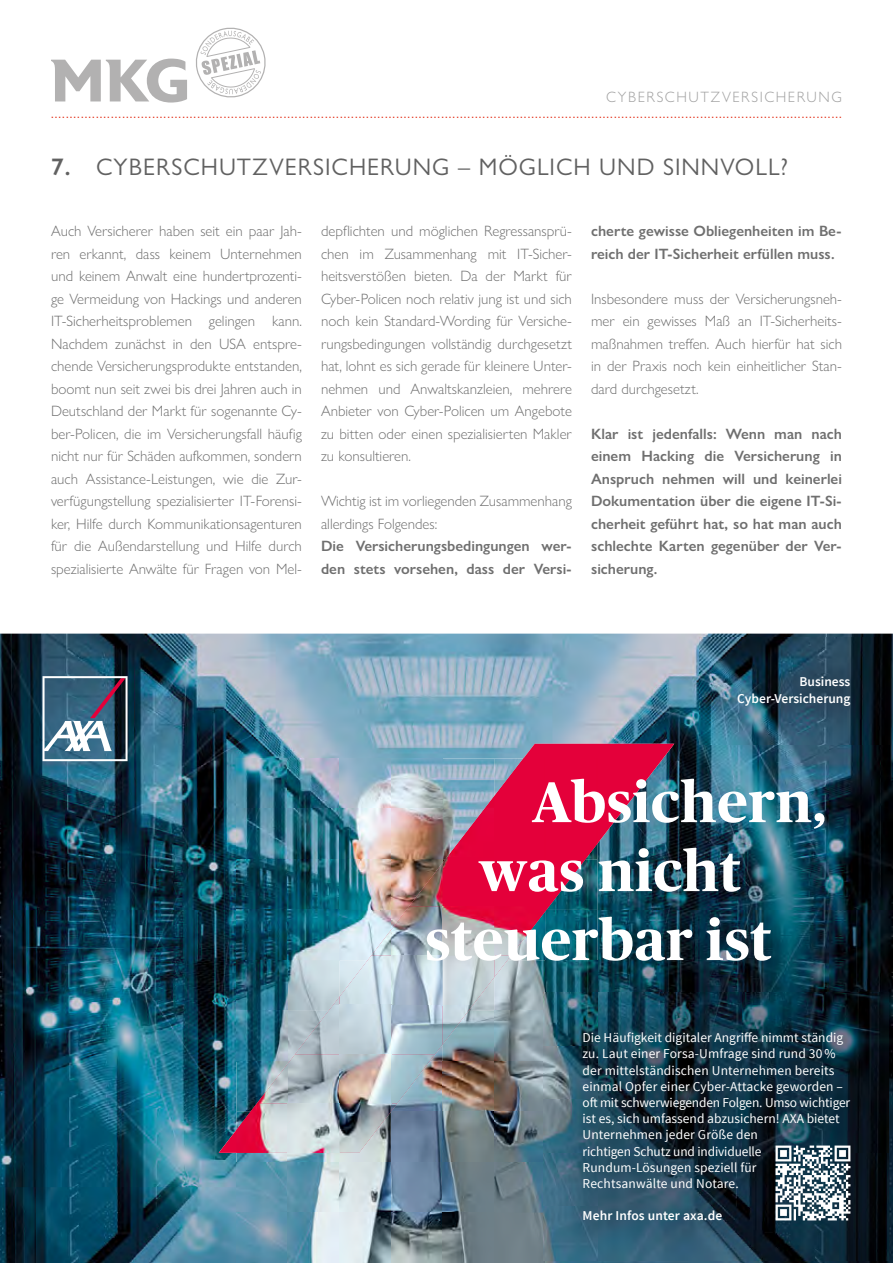
<style>
.page{position:relative;width:893px;height:1263px;background:#fff}
.page>*{position:absolute;margin:0;border:0;box-sizing:border-box;transform-origin:0 0}
.t1{font:700 57.45px "Publico Headline";letter-spacing:.015em;color:#fff}
.t2{font:24px "Gill Sans Nova";letter-spacing:.04em;color:#616161}
.t3{font:300 15px/22.5px "Gill Sans Nova";color:#6f6f6f;text-align:justify}
.t4{font:600 15px/22.5px "Gill Sans Nova";color:#6f6f6f}
.t5{font:300 15px "Gill Sans Nova";letter-spacing:.1em;color:#a0a0a0}
.t6{font:13.5px/16.2px "Source Sans Pro";color:#fff}
.t7{font:13.5px "Gill Sans Nova";color:#e22b13}
.t8{font:600 13.5px/16.5px "Source Sans Pro";color:#fff;text-align:right}
.s1{font-weight:600}
</style>
<div class="page">
<svg style="left:51px;top:28px;width:215px;height:75px"></svg>
<img style="left:0;top:634px;width:893px;height:629px">
<img style="left:219px;top:744px;width:455px;height:409px">
<img style="left:236px;top:758px;width:361px;height:51px">
<img style="left:494px;top:758px;width:29px;height:38px">
<img style="left:236px;top:809px;width:211px;height:50px">
<img style="left:587px;top:857px;width:10px;height:2px">
<img style="left:236px;top:859px;width:207px;height:51px">
<img style="left:549px;top:859px;width:48px;height:51px">
<img style="left:236px;top:910px;width:155px;height:50px">
<img style="left:511px;top:910px;width:86px;height:50px">
<img style="left:236px;top:960px;width:103px;height:51px">
<img style="left:473px;top:1005px;width:21px;height:6px">
<img style="left:494px;top:960px;width:52px;height:51px">
<img style="left:546px;top:960px;width:51px;height:33px">
<img style="left:236px;top:1011px;width:59px;height:50px">
<img style="left:435px;top:1054px;width:8px;height:7px">
<img style="left:443px;top:1011px;width:100px;height:50px">
<img style="left:236px;top:1061px;width:52px;height:202px">
<img style="left:397px;top:1061px;width:146px;height:51px">
<img style="left:288px;top:1153px;width:51px;height:110px">
<img style="left:339px;top:1112px;width:204px;height:100px">
<img style="left:339px;top:1212px;width:207px;height:51px">
<img style="left:546px;top:1260px;width:51px;height:3px">
<svg style="left:485px;top:796px;width:9px;height:12px"></svg>
<img style="left:447px;top:808px;width:150px;height:49px">
<img style="left:409px;top:863px;width:34px;height:43px">
<img style="left:443px;top:857px;width:144px;height:49px">
<img style="left:371px;top:930px;width:20px;height:26px">
<img style="left:391px;top:906px;width:155px;height:50px">
<svg style="left:546px;top:906px;width:3px;height:5px"></svg>
<svg style="left:333px;top:996px;width:6px;height:9px"></svg>
<img style="left:339px;top:956px;width:155px;height:49px">
<img style="left:494px;top:956px;width:17px;height:22px">
<img style="left:295px;top:1005px;width:148px;height:49px">
<img style="left:443px;top:1005px;width:30px;height:39px">
<img style="left:257px;top:1063px;width:31px;height:40px">
<img style="left:288px;top:1054px;width:147px;height:50px">
<img style="left:236px;top:1103px;width:155px;height:50px">
<svg style="left:391px;top:1103px;width:6px;height:9px"></svg>
<svg style="left:43px;top:676px;width:85px;height:85px"></svg>
<img style="left:699px;top:638px;width:190px;height:106px">
<img style="left:543px;top:993px;width:345px;height:267px">
<svg style="left:775px;top:1145px;width:75px;height:75px"></svg>
<p class="t5" style="left:606px;top:88px;width:237px">CYBERSCHUTZVERSICHERUNG</p>
<p class="t7" style="left:51px;top:105px;width:792px">...................................................................................................................................................................................................................</p>
<h2 class="t2" style="left:51px;top:152px;width:738px"><span class="s1">7.</span> CYBERSCHUTZVERSICHERUNG – MÖGLICH UND SINNVOLL?</h2>
<p class="t3" style="left:51px;top:220px;width:252px">Auch Versicherer haben seit ein paar Jah&shy;ren erkannt, dass keinem Unternehmen und keinem Anwalt eine hundertprozenti&shy;ge Vermeidung von Hackings und anderen IT-Sicherheitsproblemen gelingen kann.<br>Nachdem zunächst in den USA entspre&shy;chende Versicherungsprodukte entstanden, boomt nun seit zwei bis drei Jahren auch in Deutschland der Markt für sogenannte Cy&shy;ber-Policen, die im Versicherungsfall häufig nicht nur für Schäden aufkommen, sondern auch Assistance-Leistungen, wie die Zur&shy;verfügungstellung spezialisierter IT-Forensi&shy;ker, Hilfe durch Kommunikationsagenturen für die Außendarstellung und Hilfe durch spezialisierte Anwälte für Fragen von Mel-</p>
<p class="t3" style="left:321px;top:220px;width:252px">depflichten und möglichen Regressansprü&shy;chen im Zusammenhang mit IT-Sicher&shy;heitsverstößen bieten. Da der Markt für Cyber-Policen noch relativ jung ist und sich noch kein Standard-Wording für Versiche&shy;rungsbedingungen vollständig durchgesetzt hat, lohnt es sich gerade für kleinere Unter&shy;nehmen und Anwaltskanzleien, mehrere Anbieter von Cyber-Policen um Angebote zu bitten oder einen spezialisierten Makler zu konsultieren.</p>
<p class="t3" style="left:321px;top:490px;width:252px">Wichtig ist im vorliegenden Zusammenhang allerdings Folgendes:</p>
<p class="t4" style="left:321px;top:535px;width:252px">Die Versicherungsbedingungen wer&shy;den stets vorsehen, dass der Versi-</p>
<p class="t4" style="left:591px;top:220px;width:252px">cherte gewisse Obliegenheiten im Be&shy;reich der IT-Sicherheit erfüllen muss.</p>
<p class="t3" style="left:591px;top:287px;width:252px">Insbesondere muss der Versicherungsneh&shy;mer ein gewisses Maß an IT-Sicherheits&shy;maßnahmen treffen. Auch hierfür hat sich in der Praxis noch kein einheitlicher Stan&shy;dard durchgesetzt.</p>
<p class="t4" style="left:591px;top:422px;width:252px;text-align:justify">Klar ist jedenfalls: Wenn man nach einem Hacking die Versicherung in Anspruch nehmen will und keinerlei Dokumentation über die eigene IT-Si&shy;cherheit geführt hat, so hat man auch schlechte Karten gegenüber der Ver&shy;sicherung.</p>
<p class="t8" style="left:737px;top:674px;width:115px">Business<br>Cyber-Versicherung</p>
<h1 class="t1" style="left:532px;top:761px;width:296px">Absichern,</h1>
<h1 class="t1" style="left:479px;top:830px;width:263px">was nicht</h1>
<h1 class="t1" style="left:425px;top:899px;width:347px">steuerbar ist</h1>
<p class="t6" style="left:583px;top:1030px;width:269px">Die Häufigkeit digitaler Angriffe nimmt ständig zu. Laut einer Forsa-Umfrage sind rund 30 % der mittelständischen Unternehmen bereits einmal Opfer einer Cyber-Attacke geworden – oft mit schwerwiegenden Folgen. Umso wichtiger ist es, sich umfassend abzusichern! AXA bietet Unternehmen jeder Größe den<br>richtigen Schutz und individuelle Rundum-Lösungen speziell für<br>Rechtsanwälte und Notare.</p>
<p class="t8" style="left:583px;top:1208px;width:141px">Mehr Infos unter axa.de</p>
</div>
